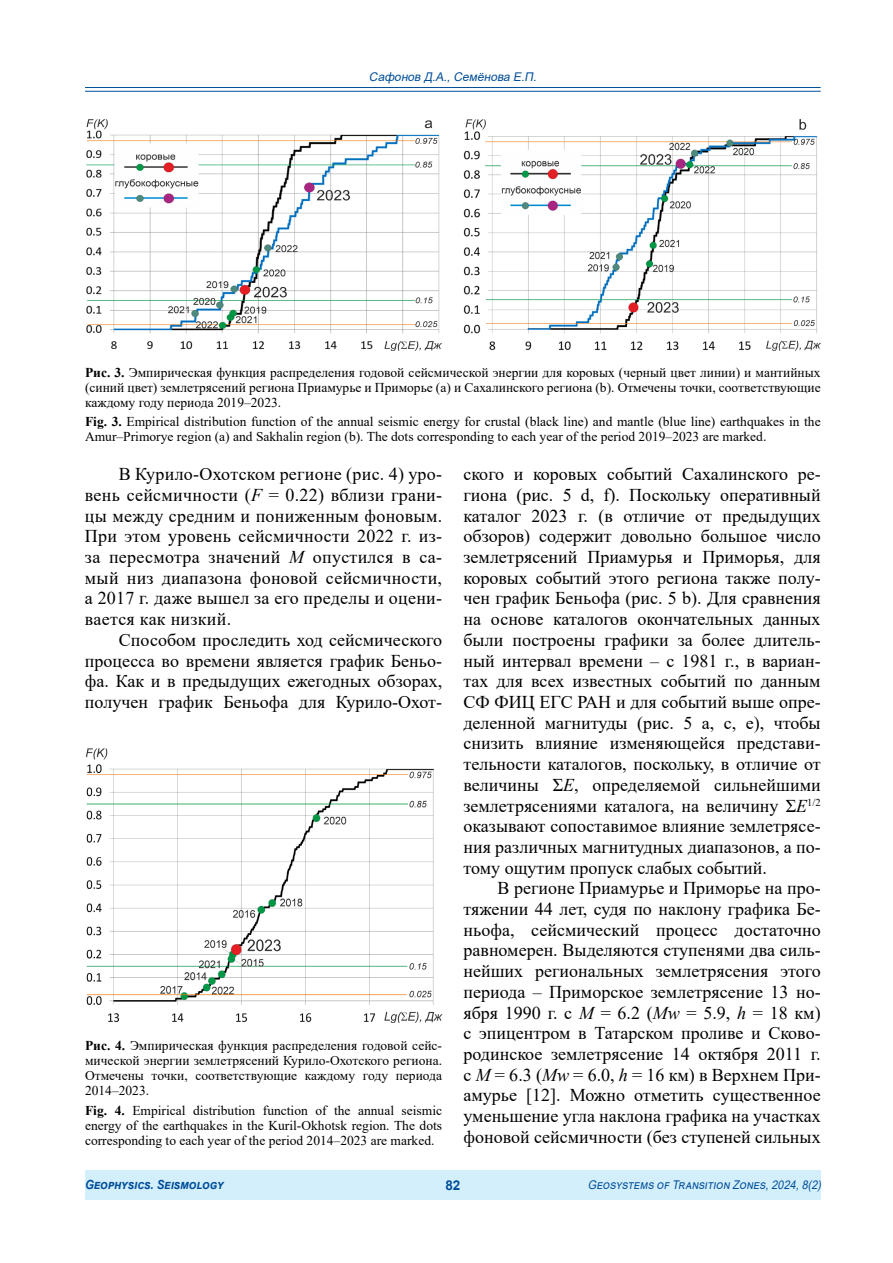
<style>
.page{position:relative;width:893px;height:1263px;background:#fff}
.page>*{position:absolute;margin:0;border:0;box-sizing:border-box;transform-origin:0 0}
.t1{font:18px/20.7px "Times New Roman";color:#000;text-align:justify}
.t2{font:13.5px/15px "Times New Roman";color:#000;text-align:justify}
.t3{font:700 13.5px "Arial";color:#004e98}
.t4{font:italic 700 12.6px "Arial";letter-spacing:-.005em;color:#004e98;scale:.9 1}
.t5{font:italic 12px "Arial";color:#004e98;scale:.9 1}
.t6{font:italic 12px "Arial";color:#004e98}
.s1{font-weight:700}
.s2{font-style:italic}
</style>
<div class="page">
<div style="left:85px;top:1170px;width:736px;height:30px;background:#d4effc"></div>
<hr style="left:85px;top:87px;width:736px;height:1px;background:#004e98">
<hr style="left:85px;top:91px;width:736px;height:1px;background:#004e98">
<img style="left:86px;top:119px;width:356px;height:232px">
<img style="left:463px;top:119px;width:358px;height:232px">
<img style="left:85px;top:748px;width:357px;height:275px">
<p class="t6" style="left:369px;top:69px;width:172px">Сафонов Д.А.,Семёнова Е.П.</p>
<p class="t2" style="left:85px;top:365px;width:737px"><span class="s1">Рис. 3.</span> Эмпирическая функция распределения годовой сейсмической энергии для коровых (черный цвет линии) и мантийных (синий цвет) землетрясений региона Приамурье и Приморье (a) и Сахалинского региона (b). Отмечены точки, соответствующие каждому году периода 2019–2023.</p>
<p class="t2" style="left:85px;top:414px;width:737px"><span class="s1">Fig. 3.</span> Empirical distribution function of the annual seismic energy for crustal (black line) and mantle (blue line) earthquakes in the<br>Amur–Primorye region (a) and Sakhalin region (b). The dots corresponding to each year of the period 2019–2023 are marked.</p>
<p class="t1" style="left:85px;top:463px;width:359px;text-indent:34px">В Курило-Охотском регионе (рис. 4) уро&shy;вень сейсмичности (<span class="s2">F</span> = 0.22) вблизи грани&shy;цы между средним и пониженным фоновым.<br>При этом уровень сейсмичности 2022 г. из&shy;за пересмотра значений <span class="s2">M</span> опустился в са&shy;мый низ диапазона фоновой сейсмичности, а 2017 г. даже вышел за его пределы и оцени&shy;вается как низкий.</p>
<p class="t1" style="left:85px;top:629px;width:359px;text-indent:34px">Способом проследить ход сейсмического процесса во времени является график Беньо&shy;фа. Как и в предыдущих ежегодных обзорах, получен график Беньофа для Курило-Охот-</p>
<p class="t2" style="left:85px;top:1038px;width:359px"><span class="s1">Рис. 4.</span> Эмпирическая функция распределения годовой сейс&shy;мической энергии землетрясений Курило-Охотского региона.<br>Отмечены точки, соответствующие каждому году периода 2014–2023.</p>
<p class="t2" style="left:85px;top:1102px;width:359px"><span class="s1">Fig. 4.</span> Empirical distribution function of the annual seismic energy of the earthquakes in the Kuril-Okhotsk region. The dots corresponding to each year of the period 2014–2023 are marked.</p>
<p class="t1" style="left:463px;top:463px;width:359px">ского и коровых событий Сахалинского ре&shy;гиона (рис. 5 d, f). Поскольку оперативный каталог 2023 г. (в отличие от предыдущих обзоров) содержит довольно большое число землетрясений Приамурья и Приморья, для коровых событий этого региона также полу&shy;чен график Беньофа (рис. 5 b). Для сравнения на основе каталогов окончательных данных были построены графики за более длитель&shy;ный интервал времени – с 1981 г., в вариан&shy;тах для всех известных событий по данным СФ ФИЦ ЕГС РАН и для событий выше опре&shy;деленной магнитуды (рис. 5 a, c, e), чтобы снизить влияние изменяющейся представи&shy;тельности каталогов, поскольку, в отличие от величины Σ<span class="s2">E</span>, определяемой сильнейшими землетрясениями каталога, на величину Σ<span class="s2">E</span><sup>1/2 </sup>оказывают сопоставимое влияние землетрясе&shy;ния различных магнитудных диапазонов, а по&shy;тому ощутим пропуск слабых событий.</p>
<p class="t1" style="left:463px;top:877px;width:359px;text-indent:34px">В регионе Приамурье и Приморье на про&shy;тяжении 44 лет, судя по наклону графика Бе&shy;ньофа, сейсмический процесс достаточно равномерен. Выделяются ступенями два силь&shy;нейших региональных землетрясения этого периода – Приморское землетрясение 13 но&shy;ября 1990 г. с <span class="s2">М</span> = 6.2 (<span class="s2">Mw</span> = 5.9, <span class="s2">h</span> = 18 км) с эпицентром в Татарском проливе и Сково&shy;родинское землетрясение 14 октября 2011 г. с <span class="s2">M</span> = 6.3 (<span class="s2">Mw</span> = 6.0, <span class="s2">h</span> = 16 км) в Верхнем При&shy;амурье [12]. Можно отметить существенное уменьшение угла наклона графика на участках фоновой сейсмичности (без ступеней сильных</p>
<p class="t4" style="left:85px;top:1176px;width:156px">GEOPHYSICS. SEISMOLOGY</p>
<p class="t3" style="left:445px;top:1175px;width:16px">82</p>
<p class="t5" style="left:588px;top:1176px;width:263px">Geosystems of Transition Zones,2024,8(2)</p>
</div>
